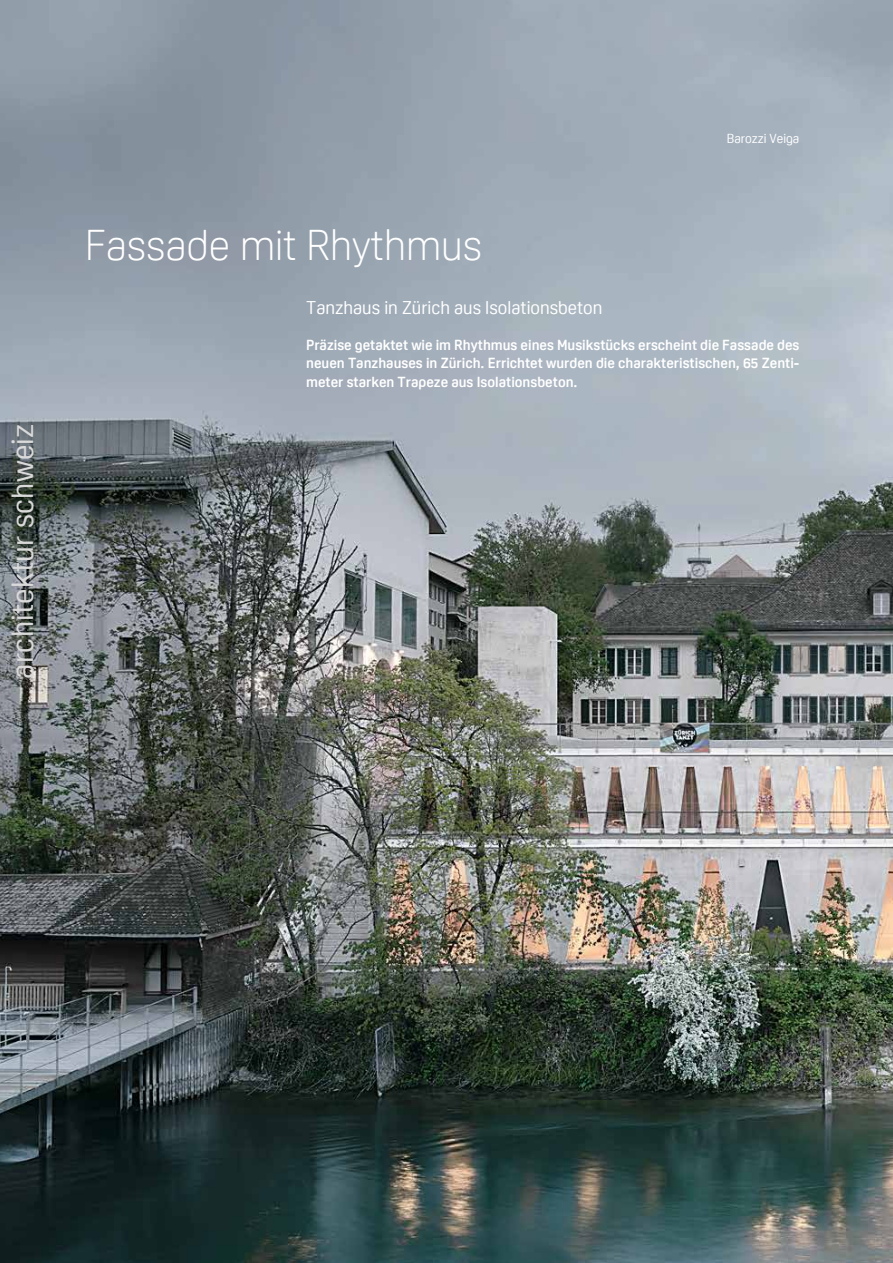
<style>
.page{position:relative;width:893px;height:1263px;background:#fff}
.page>*{position:absolute;margin:0;border:0;box-sizing:border-box;transform-origin:0 0}
.t1{font:300 42px "Oscine";color:#fff}
.t2{font:30px "Oscine";letter-spacing:.01em;color:#dadada}
.t3{font:18px "Oscine";color:#fff}
.t4{font:700 14.25px/18.8px "Oscine";color:#fff;text-align:justify}
.t5{font:12.75px "Oscine";color:#fff}
</style>
<div class="page">
<img style="left:0;top:0;width:893px;height:1263px">
<h2 class="t2" style="left:6px;top:678px;width:256px;rotate:-90deg">architektur schweiz</h2>
<p class="t5" style="left:727px;top:131px;width:74px">Barozzi Veiga</p>
<h1 class="t1" style="left:85px;top:222px;width:399px">Fassade mit Rhythmus</h1>
<p class="t3" style="left:306px;top:297px;width:298px">Tanzhaus in Zürich aus Isolationsbeton</p>
<p class="t4" style="left:306px;top:335px;width:495px">Präzise getaktet wie im Rhythmus eines Musikstücks erscheint die Fassade des neuen Tanzhauses in Zürich. Errichtet wurden die charakteristischen, 65 Zenti&shy;meter starken Trapeze aus Isolationsbeton.</p>
</div>
